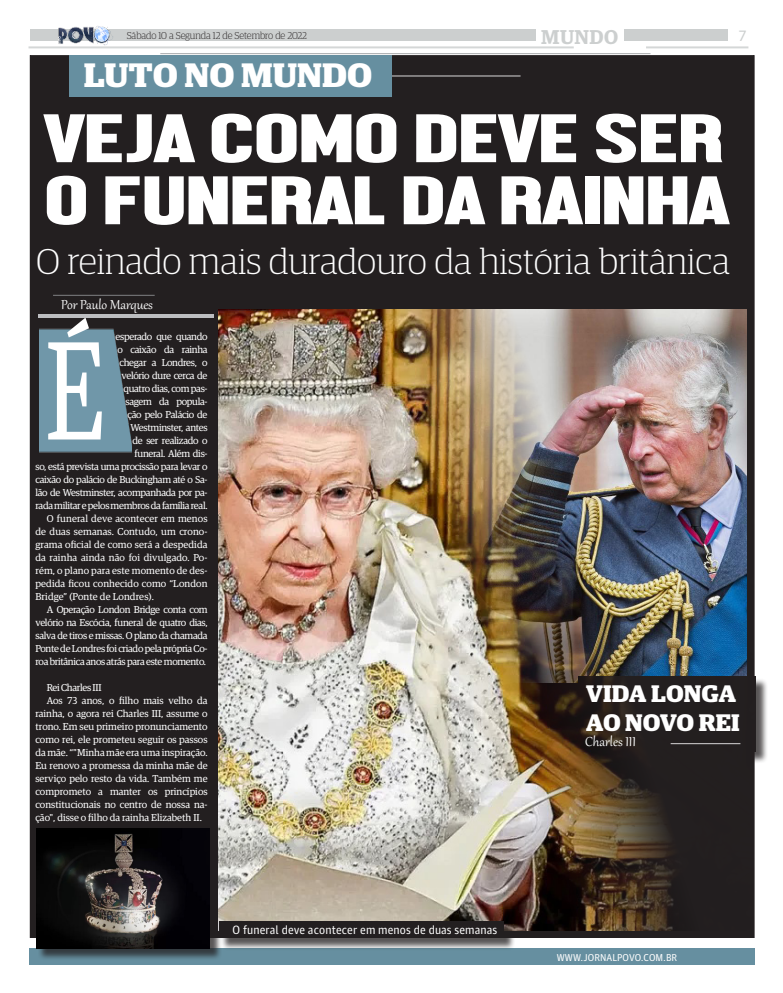
<style>
.page{position:relative;width:783px;height:993px;background:#fff}
.page>*{position:absolute;margin:0;border:0;box-sizing:border-box;transform-origin:0 0}
.Texto_interno_comum{font:140px "Guardian Egyptian";color:#fff;scale:.7 1}
.Título_-_2_colunas{font:70px/62px "Front Page Neue";color:#fff;scale:1.46 1}
.Título_-_2_colunas-2{font:300 36px "Guardian Egyptian Display";color:#fff;scale:1.04 1}
.Título_-_2_colunas-3{font:700 34px "Guardian Egyptian Display";color:#fff;scale:1.1 1}
.Título_-_2_colunas-4{font:700 24px "Guardian Egyptian Display";color:#fff;scale:1.1 1}
.Título_-_2_colunas-5{font:600 20px "Guardian Egyptian";letter-spacing:.02em;color:#cccfcf}
.Texto_interno_comum-2{font:16px "Gabriola";color:#fff}
.Título_-_2_colunas-6{font:16px "Myriad Pro";color:#cccfcf}
.Título_-_2_colunas-7{font:12px "Guardian Agate Sans G1 D Regular";letter-spacing:.01em;color:#fff}
.Texto_interno_comum-3{font:10px/13px "Guardian Egyptian";letter-spacing:-.03em;color:#fff;text-align:justify}
.Título_-_2_colunas-8{font:300 10px "Guardian Egyptian Display";color:#231f20}
.Título_-_2_colunas-9{font:10px "Guardian Agate Sans G1 D Regular";color:#fff}
</style>
<div class="page">
<div style="left:30px;top:56px;width:724px;height:881px;background:#231f20"></div>
<div style="left:30px;top:29px;width:505px;height:12px;background:#cccfcf"></div>
<div style="left:624px;top:29px;width:103px;height:12px;background:#cccfcf"></div>
<hr style="left:646px;top:46px;width:102px;height:2px;background:#cccfcf">
<hr style="left:28px;top:46px;width:545px;height:2px;background:#cccfcf">
<hr style="left:160px;top:53px;width:490px;height:1px;background:#939598">
<img style="left:28px;top:26px;width:88px;height:23px">
<div style="left:30px;top:948px;width:724px;height:16px;background:#668fa0"></div>
<hr style="left:219px;top:75px;width:301px;height:1px;background:#fff">
<div style="left:69px;top:55px;width:322px;height:42px;background:#668fa0"></div>
<img style="left:40px;top:328px;width:92px;height:125px">
<hr style="left:38px;top:314px;width:176px;height:4px;background:#bcbdc0">
<hr style="left:53px;top:295px;width:102px;height:1px;background:#939598">
<div style="left:38px;top:830px;width:184px;height:130px;background:#231f20;opacity:.75"></div>
<img style="left:36px;top:828px;width:174px;height:120px">
<div style="left:580px;top:677px;width:188px;height:86px;background:#231f20;opacity:.75"></div>
<img style="left:219px;top:309px;width:535px;height:621px">
<div style="left:220px;top:922px;width:295px;height:28px;background:#231f20;opacity:.75"></div>
<div style="left:219px;top:921px;width:284px;height:16px;background:#231f20"></div>
<p class="Título_-_2_colunas-8" style="left:127px;top:30px;width:181px">Sábado 10 a Segunda 12 de Setembro de 2022</p>
<p class="Título_-_2_colunas-5" style="left:541px;top:22px;width:78px">MUNDO</p>
<p class="Título_-_2_colunas-6" style="left:738px;top:25px;width:10px">7</p>
<p class="Título_-_2_colunas-3" style="left:84px;top:56px;width:264px">LUTO NO MUNDO</p>
<p class="Título_-_2_colunas" style="left:47px;top:107px;width:470px">VEJA COMO DEVE SER<br>O FUNERAL DA RAINHA</p>
<p class="Título_-_2_colunas-2" style="left:36px;top:243px;width:668px">O reinado mais duradouro da história britânica</p>
<p class="Texto_interno_comum-2" style="left:61px;top:294px;width:93px">Por Paulo Marques</p>
<p class="Texto_interno_comum" style="left:46px;top:295px;width:83px">É</p>
<p class="Texto_interno_comum-3" style="left:35px;top:329px;width:174px;text-align:right">esperado que quando<br>o caixão da rainha<br>chegar a Londres, o<br>velório dure cerca de<br>quatro dias, com pas-<br>sagem da popula-<br>ção pelo Palácio de<br>Westminster, antes<br>de ser realizado o<br>funeral. Além dis-<br>so, está prevista uma procissão para levar o caixão do palácio de Buckingham até o Sa&shy;lão de Westminster, acompanhada por pa&shy;rada militar e pelos membros da família real.</p>
<p class="Texto_interno_comum-3" style="left:35px;top:511px;width:174px;text-indent:11px">O funeral deve acontecer em menos de duas semanas. Contudo, um crono&shy;grama oficial de como será a despedida da rainha ainda não foi divulgado. Po&shy;rém, o plano para este momento de des&shy;pedida ficou conhecido como “London Bridge” (Ponte de Londres).</p>
<p class="Texto_interno_comum-3" style="left:35px;top:602px;width:174px;text-indent:11px">A Operação London Bridge conta com velório na Escócia, funeral de quatro dias, salva de tiros e missas. O plano da chamada Ponte de Londres foi criado pela própria Co&shy;roa britânica anos atrás para este momento.</p>
<p class="Texto_interno_comum-3" style="left:47px;top:680px;width:56px">Rei Charles III</p>
<p class="Texto_interno_comum-3" style="left:35px;top:693px;width:174px;text-indent:11px">Aos 73 anos, o filho mais velho da rainha, o agora rei Charles III, assume o trono. Em seu primeiro pronunciamento como rei, ele prometeu seguir os passos da mãe. “"Minha mãe era uma inspiração.<br>Eu renovo a promessa da minha mãe de serviço pelo resto da vida. Também me comprometo a manter os princípios constitucionais no centro de nossa na&shy;ção", disse o filho da rainha Elizabeth II.</p>
<p class="Título_-_2_colunas-7" style="left:232px;top:921px;width:266px">O funeral deve acontecer em menos de duas semanas</p>
<p class="Título_-_2_colunas-4" style="left:585px;top:680px;width:138px">VIDA LONGA</p>
<p class="Título_-_2_colunas-4" style="left:585px;top:709px;width:141px">AO NOVO REI</p>
<p class="Texto_interno_comum-2" style="left:585px;top:731px;width:52px">Charles III</p>
<p class="Título_-_2_colunas-9" style="left:557px;top:949px;width:122px">WWW.JORNALPOVO.COM.BR</p>
</div>
